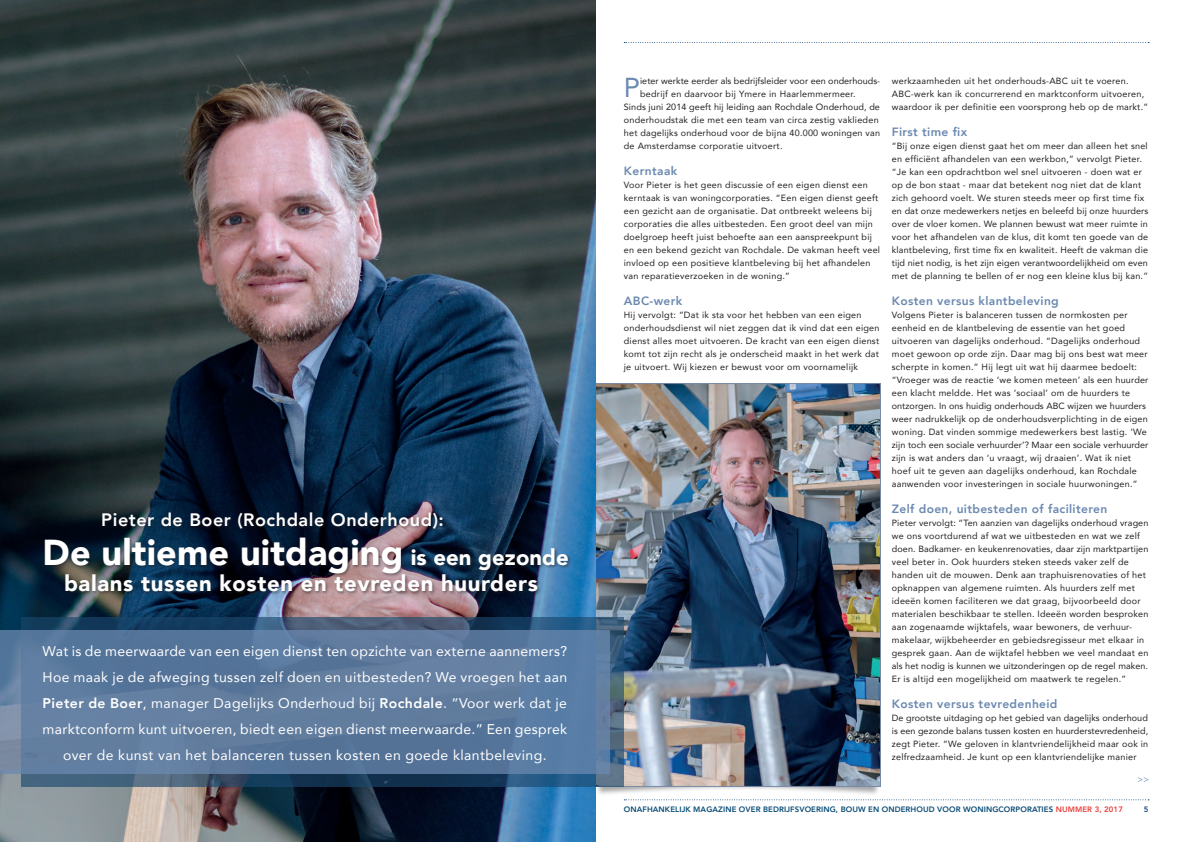
<style>
.page{position:relative;width:1191px;height:842px;background:#fff}
.page>*{position:absolute;margin:0;border:0;box-sizing:border-box;transform-origin:0 0}
.t1{font:900 36px "Avenir";letter-spacing:.005em;color:#fff}
.t2{font:27.4px "Avenir";color:#6b89b0}
.t3{font:900 22px "Avenir";letter-spacing:.03em;color:#fff}
.t4{font:800 18px "Avenir";letter-spacing:.03em;color:#fff}
.t5{font:14px/26px "Avenir";letter-spacing:.03em;color:#fff}
.t6{font:800 12px "Avenir";letter-spacing:.03em;color:#6b89b0}
.t7{font:9px/13px "Avenir";letter-spacing:.03em;color:#231f20}
.t8{font:9px/13px "Avenir";letter-spacing:.01em;color:#231f20}
.t9{font:9px "Avenir";letter-spacing:.005em;color:#231f20}
.t10{font:9px "Avenir";color:#231f20}
.t11{font:800 7.8px "Avenir";letter-spacing:.01em;color:#074b75}
.t12{font:800 7.8px "Avenir";color:#144a7c}
.s1{font-size:22px}
.s2{font-weight:800}
.s3{color:#ea3f3c}
</style>
<div class="page">
<svg style="left:624px;top:42px;width:525px;height:1px"></svg>
<svg style="left:624px;top:799px;width:525px;height:1px"></svg>
<div style="left:595px;top:763px;width:285px;height:33px;background:#231f20;opacity:.4"></div>
<svg style="left:1137px;top:777px;width:11px;height:5px"></svg>
<img style="left:597px;top:385px;width:281px;height:400px">
<div style="left:595px;top:383px;width:285px;height:404px;border:1px solid #798ba7"></div>
<img style="left:0;top:0;width:595px;height:842px">
<div style="left:43px;top:511px;width:529px;height:85px;background:#231f20;opacity:.55"></div>
<svg style="left:22px;top:618px;width:602px;height:169px"></svg>
<div style="left:0;top:631px;width:609px;height:143px;background:#607d9f"></div>
<p class="t4" style="left:101px;top:506px;width:344px">Pieter de Boer (Rochdale Onderhoud):</p>
<p class="t1" style="left:43px;top:522px;width:528px">De ultieme uitdaging <span class="s1">is een gezonde</span></p>
<p class="t3" style="left:64px;top:565px;width:475px">balans tussen kosten en tevreden huurders</p>
<p class="t5" style="left:43px;top:638px;width:526px">Wat is de meerwaarde van een eigen dienst ten opzichte van externe aannemers?</p>
<p class="t5" style="left:43px;top:664px;width:526px">Hoe maak je de afweging tussen zelf doen en uitbesteden? We vroegen het aan<br><span class="s2">Pieter de Boer</span>, manager Dagelijks Onderhoud bij <span class="s2">Rochdale</span>. “Voor werk dat je</p>
<p class="t5" style="left:43px;top:716px;width:526px">marktconform kunt uitvoeren, biedt een eigen dienst meerwaarde.” Een gesprek</p>
<p class="t5" style="left:63px;top:742px;width:485px">over de kunst van het balanceren tussen kosten en goede klantbeleving.</p>
<p class="t2" style="left:624px;top:66px;width:18px">P</p>
<p class="t10" style="left:640px;top:74px;width:241px">ieter werkte eerder als bedrijfsleider voor een onderhouds-</p>
<p class="t7" style="left:640px;top:87px;width:217px">bedrijf en daarvoor bij Ymere in Haarlemmermeer.</p>
<p class="t7" style="left:624px;top:100px;width:258px">Sinds juni 2014 geeft hij leiding aan Rochdale Onderhoud, de</p>
<p class="t7" style="left:624px;top:113px;width:258px">onderhoudstak die met een team van circa zestig vaklieden het dagelijks onderhoud voor de bijna 40.000 woningen van</p>
<p class="t7" style="left:624px;top:139px;width:160px">de Amsterdamse corporatie uitvoert.</p>
<p class="t6" style="left:624px;top:162px;width:55px">Kerntaak</p>
<p class="t7" style="left:624px;top:178px;width:258px">Voor Pieter is het geen discussie of een eigen dienst een kerntaak is van woningcorporaties. “Een eigen dienst geeft een gezicht aan de organisatie. Dat ontbreekt weleens bij corporaties die alles uitbesteden. Een groot deel van mijn doelgroep heeft juist behoefte aan een aanspreekpunt bij en een bekend gezicht van Rochdale. De vakman heeft veel invloed op een positieve klantbeleving bij het afhandelen van reparatieverzoeken in de woning.”</p>
<p class="t6" style="left:624px;top:292px;width:60px">ABC-werk</p>
<p class="t7" style="left:624px;top:308px;width:257px">Hij vervolgt: “Dat ik sta voor het hebben van een eigen onderhoudsdienst wil niet zeggen dat ik vind dat een eigen</p>
<p class="t7" style="left:624px;top:334px;width:257px">dienst alles moet uitvoeren. De kracht van een eigen dienst komt tot zijn recht als je onderscheid maakt in het werk dat</p>
<p class="t7" style="left:624px;top:360px;width:236px">je uitvoert. Wij kiezen er bewust voor om voornamelijk</p>
<p class="t7" style="left:891px;top:74px;width:254px">werkzaamheden uit het onderhouds-ABC uit te voeren.<br>ABC-werk kan ik concurrerend en marktconform uitvoeren,</p>
<p class="t7" style="left:891px;top:100px;width:258px">waardoor ik per definitie een voorsprong heb op de markt.”</p>
<p class="t6" style="left:891px;top:123px;width:77px">First time fix</p>
<p class="t7" style="left:891px;top:139px;width:257px">“Bij onze eigen dienst gaat het om meer dan alleen het snel</p>
<p class="t7" style="left:891px;top:152px;width:254px">en efficiënt afhandelen van een werkbon,” vervolgt Pieter. “Je kan een opdrachtbon wel snel uitvoeren - doen wat er op de bon staat - maar dat betekent nog niet dat de klant zich gehoord voelt. We sturen steeds meer op first time fix</p>
<p class="t7" style="left:891px;top:204px;width:258px">en dat onze medewerkers netjes en beleefd bij onze huurders</p>
<p class="t7" style="left:891px;top:217px;width:257px">over de vloer komen. We plannen bewust wat meer ruimte in</p>
<p class="t7" style="left:891px;top:230px;width:258px">voor het afhandelen van de klus, dit komt ten goede van de</p>
<p class="t7" style="left:891px;top:243px;width:258px">klantbeleving, first time fix en kwaliteit. Heeft de vakman die</p>
<p class="t8" style="left:891px;top:256px;width:257px">tijd niet nodig, is het zijn eigen verantwoordelijkheid om even</p>
<p class="t7" style="left:891px;top:269px;width:258px">met de planning te bellen of er nog een kleine klus bij kan.”</p>
<p class="t6" style="left:891px;top:292px;width:168px">Kosten versus klantbeleving</p>
<p class="t7" style="left:891px;top:308px;width:257px">Volgens Pieter is balanceren tussen de normkosten per eenheid en de klantbeleving de essentie van het goed uitvoeren van dagelijks onderhoud. “Dagelijks onderhoud moet gewoon op orde zijn. Daar mag bij ons best wat meer</p>
<p class="t7" style="left:891px;top:360px;width:247px">scherpte in komen.” Hij legt uit wat hij daarmee bedoelt:</p>
<p class="t7" style="left:891px;top:373px;width:258px">“Vroeger was de reactie ‘we komen meteen’ als een huurder</p>
<p class="t8" style="left:891px;top:386px;width:256px">een klacht meldde. Het was ‘sociaal’ om de huurders te ontzorgen. In ons huidig onderhouds ABC wijzen we huurders</p>
<p class="t7" style="left:891px;top:412px;width:257px">weer nadrukkelijk op de onderhoudsverplichting in de eigen</p>
<p class="t8" style="left:891px;top:425px;width:258px">woning. Dat vinden sommige medewerkers best lastig. ‘We zijn toch een sociale verhuurder’? Maar een sociale verhuurder</p>
<p class="t7" style="left:891px;top:451px;width:247px">zijn is wat anders dan ‘u vraagt, wij draaien’. Wat ik niet hoef uit te geven aan dagelijks onderhoud, kan Rochdale aanwenden voor investeringen in sociale huurwoningen.”</p>
<p class="t6" style="left:891px;top:500px;width:217px">Zelf doen, uitbesteden of faciliteren</p>
<p class="t7" style="left:891px;top:516px;width:258px">Pieter vervolgt: “Ten aanzien van dagelijks onderhoud vragen</p>
<p class="t7" style="left:891px;top:529px;width:250px">we ons voortdurend af wat we uitbesteden en wat we zelf</p>
<p class="t8" style="left:891px;top:542px;width:258px">doen. Badkamer- en keukenrenovaties, daar zijn marktpartijen</p>
<p class="t7" style="left:891px;top:555px;width:239px">veel beter in. Ook huurders steken steeds vaker zelf de</p>
<p class="t7" style="left:891px;top:568px;width:258px">handen uit de mouwen. Denk aan traphuisrenovaties of het opknappen van algemene ruimten. Als huurders zelf met ideeën komen faciliteren we dat graag, bijvoorbeeld door materialen beschikbaar te stellen. Ideeën worden besproken</p>
<p class="t7" style="left:891px;top:620px;width:258px">aan zogenaamde wijktafels, waar bewoners, de verhuur&shy;makelaar, wijkbeheerder en gebiedsregisseur met elkaar in gesprek gaan. Aan de wijktafel hebben we veel mandaat en</p>
<p class="t8" style="left:891px;top:659px;width:258px">als het nodig is kunnen we uitzonderingen op de regel maken.</p>
<p class="t7" style="left:891px;top:672px;width:236px">Er is altijd een mogelijkheid om maatwerk te regelen.”</p>
<p class="t6" style="left:891px;top:695px;width:167px">Kosten versus tevredenheid</p>
<p class="t8" style="left:891px;top:711px;width:257px">De grootste uitdaging op het gebied van dagelijks onderhoud</p>
<p class="t9" style="left:891px;top:724px;width:258px">is een gezonde balans tussen kosten en huurderstevredenheid,</p>
<p class="t7" style="left:891px;top:737px;width:258px">zegt Pieter. “We geloven in klantvriendelijkheid maar ook in</p>
<p class="t7" style="left:891px;top:750px;width:246px">zelfredzaamheid. Je kunt op een klantvriendelijke manier</p>
<p class="t11" style="left:624px;top:803px;width:500px">ONAFHANKELIJK MAGAZINE OVER BEDRIJFSVOERING, BOUW EN ONDERHOUD VOOR WONINGCORPORATIES <span class="s3">NUMMER 3, 2017</span></p>
<p class="t12" style="left:1143px;top:803px;width:6px">5</p>
</div>
